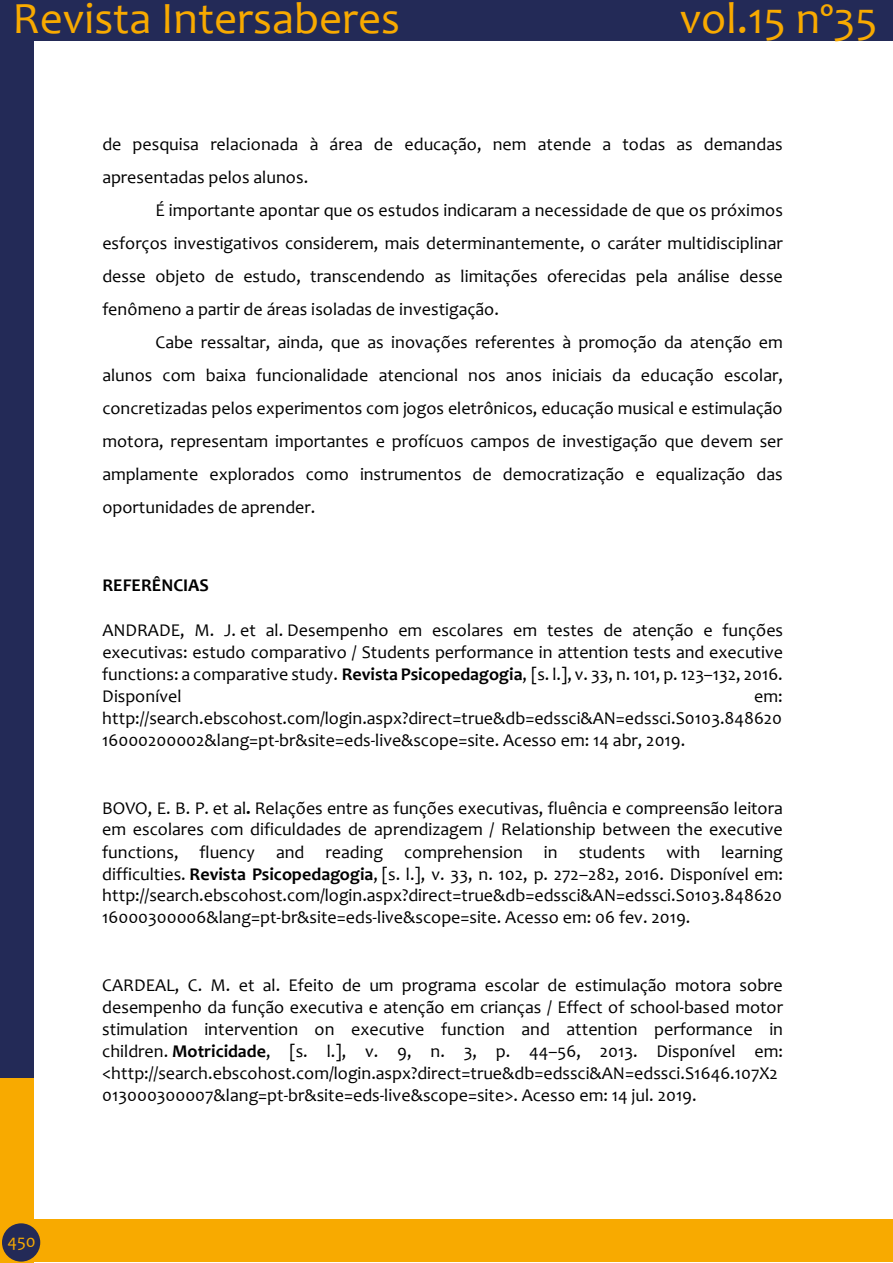
<style>
.page{position:relative;width:893px;height:1263px;background:#fff}
.page>*{position:absolute;margin:0;border:0;box-sizing:border-box;transform-origin:0 0}
.t1{font:45px "Candara";color:#f8aa00}
.t2{font:18px/21.9px "Candara";color:#000;text-align:justify}
.t3{font:700 18px "Candara";letter-spacing:.005em;color:#000}
.t4{font:18px "Candara";color:#f8aa00}
.s1{font-weight:700}
</style>
<div class="page">
<div style="left:0;top:0;width:33px;height:1081px;background:#232a57"></div>
<div style="left:0;top:0;width:893px;height:41px;background:#232a57"></div>
<div style="left:0;top:1078px;width:33px;height:185px;background:#f8aa00"></div>
<div style="left:21px;top:1219px;width:872px;height:43px;background:#f8aa00"></div>
<div style="left:2px;top:1223px;width:38px;height:38px;background:#232a57;border-radius:50%"></div>
<h1 class="t1" style="left:13px;top:-9px;width:389px">Revista Intersaberes</h1>
<h1 class="t1" style="left:680px;top:-9px;width:199px">vol.15 nº35</h1>
<p class="t2" style="left:102px;top:128px;width:682px;line-height:33px">de pesquisa relacionada à área de educação, nem atende a todas as demandas apresentadas pelos alunos.</p>
<p class="t2" style="left:102px;top:194px;width:682px;line-height:33px;text-indent:53px">É importante apontar que os estudos indicaram a necessidade de que os próximos esforços investigativos considerem, mais determinantemente, o caráter multidisciplinar desse objeto de estudo, transcendendo as limitações oferecidas pela análise desse fenômeno a partir de áreas isoladas de investigação.</p>
<p class="t2" style="left:102px;top:325px;width:682px;line-height:33px;text-indent:53px">Cabe ressaltar, ainda, que as inovações referentes à promoção da atenção em alunos com baixa funcionalidade atencional nos anos iniciais da educação escolar, concretizadas pelos experimentos com jogos eletrônicos, educação musical e estimulação motora, representam importantes e profícuos campos de investigação que devem ser amplamente explorados como instrumentos de democratização e equalização das oportunidades de aprender.</p>
<p class="t3" style="left:102px;top:573px;width:108px">REFERÊNCIAS</p>
<p class="t2" style="left:102px;top:618px;width:682px">ANDRADE, M. J. et al. Desempenho em escolares em testes de atenção e funções executivas: estudo comparativo / Students performance in attention tests and executive functions: a comparative study. <span class="s1">Revista Psicopedagogia</span>, [s. l.], v. 33, n. 101, p. 123–132, 2016.<br>Disponível</p>
<p class="t2" style="left:102px;top:684px;width:682px;text-indent:652px">em: http://search.ebscohost.com/login.aspx?direct=true&amp;db=edssci&amp;AN=edssci.S0103.848620<br>16000200002&amp;lang=pt-br&amp;site=eds-live&amp;scope=site. Acesso em: 14 abr, 2019.</p>
<p class="t2" style="left:102px;top:796px;width:682px">BOVO, E. B. P. et al<span class="s1">.</span> Relações entre as funções executivas, fluência e compreensão leitora em escolares com dificuldades de aprendizagem / Relationship between the executive functions, fluency and reading comprehension in students with learning difficulties. <span class="s1">Revista Psicopedagogia</span>, [s. l.], v. 33, n. 102, p. 272–282, 2016. Disponível em: http://search.ebscohost.com/login.aspx?direct=true&amp;db=edssci&amp;AN=edssci.S0103.848620<br>16000300006&amp;lang=pt-br&amp;site=eds-live&amp;scope=site. Acesso em: 06 fev. 2019.</p>
<p class="t4" style="left:8px;top:1229px;width:30px">450</p>
<p class="t2" style="left:102px;top:974px;width:682px;text-align:left">CARDEAL, C. M. et al. Efeito de um programa escolar de estimulação motora sobre desempenho da função executiva e atenção em crianças / Effect of school-based motor stimulation intervention on executive function and attention performance in children. <span class="s1">Motricidade</span>, [s. l.], v. 9, n. 3, p. 44–56, 2013. Disponível em: &lt;http://search.ebscohost.com/login.aspx?direct=true&amp;db=edssci&amp;AN=edssci.S1646.107X2<br>013000300007&amp;lang=pt-br&amp;site=eds-live&amp;scope=site&gt;. Acesso em: 14 jul. 2019.</p>
</div>
